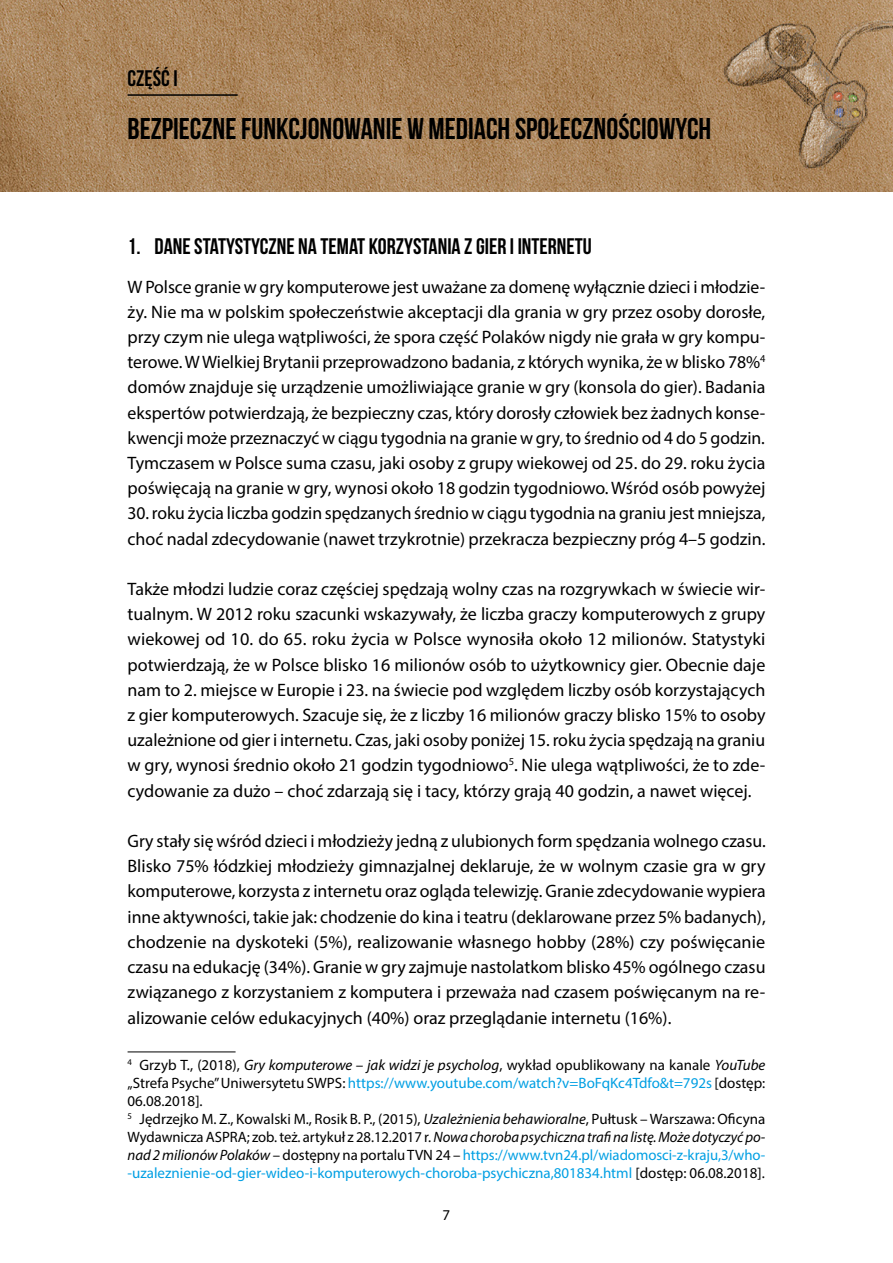
<style>
.page{position:relative;width:893px;height:1263px;background:#fff}
.page>*{position:absolute;margin:0;border:0;box-sizing:border-box;transform-origin:0 0}
.Część{font:700 30px "Bebas Neue";color:#000}
.t1{font:700 22.5px "Bebas Neue";color:#000}
.Część-2{font:22.5px "Bebas Neue";color:#000}
.Tekst_dziełowy{font:18px/25.2px "Myriad Pro";color:#000;text-align:justify}
.Przypis_dolny{font:15px/18px "Myriad Pro";color:#000;text-align:justify}
.s1{font-weight:400}
.s2{font-style:italic}
.s3{color:#009fe3}
</style>
<div class="page">
<img style="left:0;top:0;width:893px;height:192px">
<hr style="left:128px;top:94px;width:110px;height:2px;background:#000">
<hr style="left:128px;top:1052px;width:108px;height:1px;background:#000">
<p class="Część-2" style="left:128px;top:66px;width:52px">CZĘŚĆ I</p>
<p class="Część" style="left:128px;top:112px;width:585px">BEZPIECZNE FUNKCJONOWANIE W MEDIACH SPOŁECZNOŚCIOWYCH</p>
<p class="t1" style="left:128px;top:234px;width:466px"><span class="s1">1.</span> DANE STATYSTYCZNE NA TEMAT KORZYSTANIA Z GIER I INTERNETU</p>
<p class="Tekst_dziełowy" style="left:128px;top:274px;width:639px">W Polsce granie w gry komputerowe jest uważane za domenę wyłącznie dzieci i młodzie&shy;ży. Nie ma w polskim społeczeństwie akceptacji dla grania w gry przez osoby dorosłe, przy czym nie ulega wątpliwości, że spora część Polaków nigdy nie grała w gry kompu&shy;terowe. W Wielkiej Brytanii przeprowadzono badania, z których wynika, że w blisko 78%<sup>4 </sup>domów znajduje się urządzenie umożliwiające granie w gry (konsola do gier). Badania ekspertów potwierdzają, że bezpieczny czas, który dorosły człowiek bez żadnych konse&shy;kwencji może przeznaczyć w ciągu tygodnia na granie w gry, to średnio od 4 do 5 godzin.<br>Tymczasem w Polsce suma czasu, jaki osoby z grupy wiekowej od 25. do 29. roku życia poświęcają na granie w gry, wynosi około 18 godzin tygodniowo. Wśród osób powyżej</p>
<p class="Tekst_dziełowy" style="left:128px;top:500px;width:639px">30. roku życia liczba godzin spędzanych średnio w ciągu tygodnia na graniu jest mniejsza, choć nadal zdecydowanie (nawet trzykrotnie) przekracza bezpieczny próg 4–5 godzin.</p>
<p class="Tekst_dziełowy" style="left:128px;top:576px;width:639px">Także młodzi ludzie coraz częściej spędzają wolny czas na rozgrywkach w świecie wir&shy;tualnym. W 2012 roku szacunki wskazywały, że liczba graczy komputerowych z grupy wiekowej od 10. do 65. roku życia w Polsce wynosiła około 12 milionów. Statystyki potwierdzają, że w Polsce blisko 16 milionów osób to użytkownicy gier. Obecnie daje nam to 2. miejsce w Europie i 23. na świecie pod względem liczby osób korzystających z gier komputerowych. Szacuje się, że z liczby 16 milionów graczy blisko 15% to osoby uzależnione od gier i internetu. Czas, jaki osoby poniżej 15. roku życia spędzają na graniu w gry, wynosi średnio około 21 godzin tygodniowo<sup>5</sup>. Nie ulega wątpliwości, że to zde&shy;cydowanie za dużo – choć zdarzają się i tacy, którzy grają 40 godzin, a nawet więcej.</p>
<p class="Tekst_dziełowy" style="left:128px;top:828px;width:640px">Gry stały się wśród dzieci i młodzieży jedną z ulubionych form spędzania wolnego czasu.<br>Blisko 75% łódzkiej młodzieży gimnazjalnej deklaruje, że w wolnym czasie gra w gry komputerowe, korzysta z internetu oraz ogląda telewizję. Granie zdecydowanie wypiera inne aktywności, takie jak: chodzenie do kina i teatru (deklarowane przez 5% badanych), chodzenie na dyskoteki (5%), realizowanie własnego hobby (28%) czy poświęcanie czasu na edukację (34%). Granie w gry zajmuje nastolatkom blisko 45% ogólnego czasu związanego z korzystaniem z komputera i przeważa nad czasem poświęcanym na re&shy;alizowanie celów edukacyjnych (40%) oraz przeglądanie internetu (16%).</p>
<p class="Przypis_dolny" style="left:128px;top:1056px;width:639px"><sup>4</sup> Grzyb T., (2018), <span class="s2">Gry komputerowe – jak widzi je psycholog</span>, wykład opublikowany na kanale <span class="s2">YouTube </span>„Strefa Psyche” Uniwersytetu SWPS: <span class="s3">https://www.youtube.com/watch?v=BoFqKc4Tdfo&amp;t=792s</span> [dostęp:<br>06.08.2018].</p>
<p class="Przypis_dolny" style="left:128px;top:1110px;width:639px"><sup>5</sup> Jędrzejko M. Z., Kowalski M., Rosik B. P., (2015), <span class="s2">Uzależnienia behawioralne</span>, Pułtusk – Warszawa: Oficyna Wydawnicza ASPRA; zob. też. artykuł z 28.12.2017 r. <span class="s2">Nowa choroba psychiczna trafi na listę. Może dotyczyć po‑ nad 2 milionów Polaków</span> – dostępny na portalu TVN 24 – <span class="s3">https://www.tvn24.pl/wiadomosci-z-kraju,3/who--uzaleznienie-od-gier-wideo-i-komputerowych-choroba-psychiczna,801834.html</span> [dostęp: 06.08.2018].</p>
<p class="Przypis_dolny" style="left:443px;top:1205px;width:9px">7</p>
</div>
